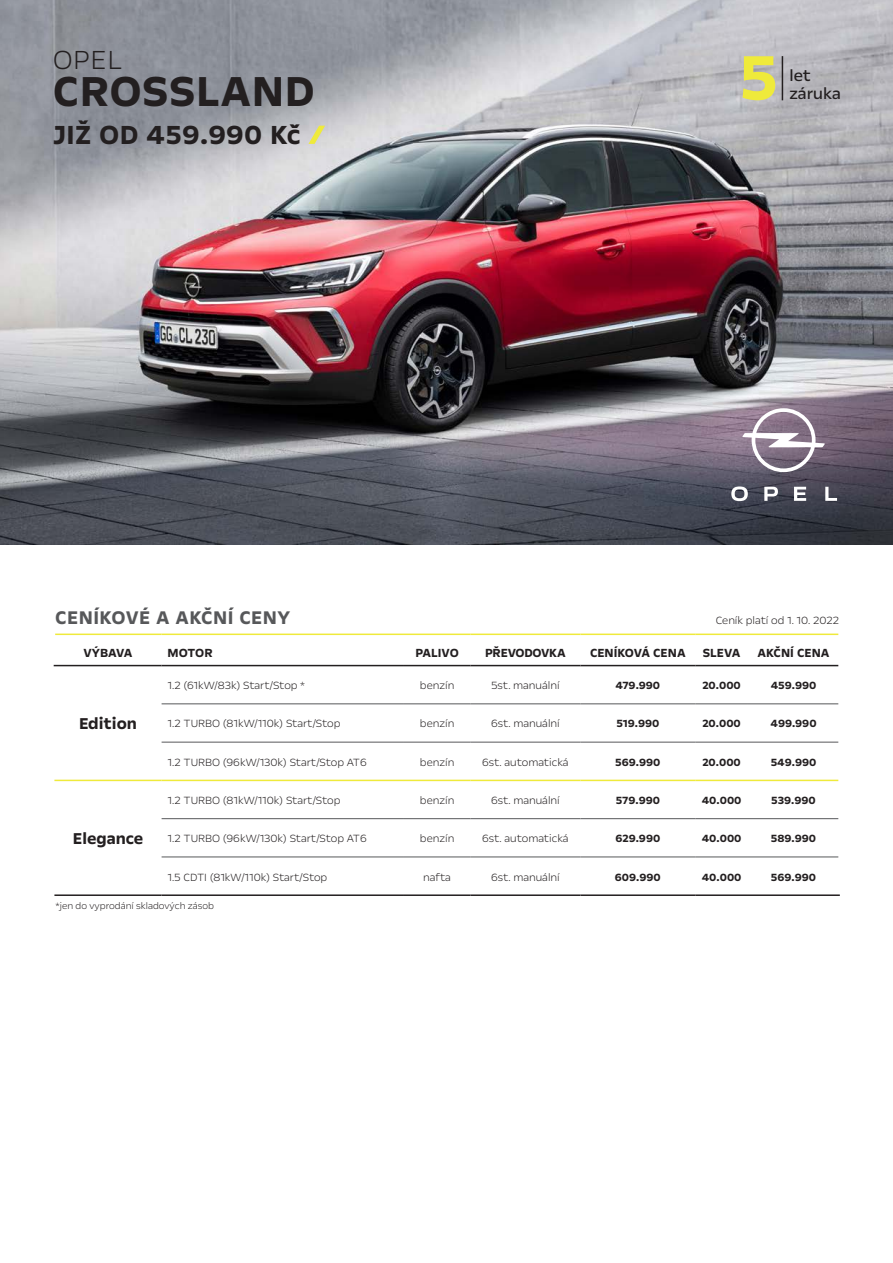
<style>
.page{position:relative;width:893px;height:1263px;background:#fff}
.page>*{position:absolute;margin:0;border:0;box-sizing:border-box;transform-origin:0 0}
.t1{font:700 72px "Opel Next";color:#efea3b}
.t2{font:700 48px "Opel Next";letter-spacing:.01em;color:#231f20}
.t3{font:700 30px "Opel Next";letter-spacing:.01em;color:#231f20}
.t4{font:300 30px "Opel Next";color:#231f20}
.t5{font:700 21px "Opel Next";letter-spacing:.02em;color:#57585a}
.t6{font:700 18px "Opel Next";color:#231f20}
.t7{font:18px "Opel Next";color:#231f20}
.t8{font:700 13.5px "Opel Next";color:#231f20}
.t9{font:700 13.5px "Opel Next";letter-spacing:-.02em;color:#231f20}
.t10{font:300 12px "Opel Next";color:#231f20}
.t11{font:700 12px "Opel Next";color:#231f20}
.t12{font:300 10.5px "Opel Next";color:#231f20}
</style>
<div class="page">
<img style="left:0;top:0;width:893px;height:544px">
<svg style="left:731px;top:486px;width:106px;height:15px"></svg>
<svg style="left:742px;top:408px;width:83px;height:64px"></svg>
<svg style="left:308px;top:126px;width:17px;height:18px"></svg>
<hr style="left:782px;top:56px;width:1px;height:44px;background:#231f20">
<hr style="left:54px;top:894px;width:108px;height:2px;background:#231f20">
<hr style="left:162px;top:704px;width:242px;height:1px;background:#57585a">
<hr style="left:404px;top:704px;width:66px;height:1px;background:#57585a">
<hr style="left:470px;top:704px;width:110px;height:1px;background:#57585a">
<hr style="left:580px;top:704px;width:115px;height:1px;background:#57585a">
<hr style="left:695px;top:704px;width:53px;height:1px;background:#57585a">
<hr style="left:748px;top:704px;width:90px;height:1px;background:#57585a">
<hr style="left:162px;top:742px;width:242px;height:1px;background:#57585a">
<hr style="left:404px;top:742px;width:66px;height:1px;background:#57585a">
<hr style="left:470px;top:742px;width:110px;height:1px;background:#57585a">
<hr style="left:580px;top:742px;width:115px;height:1px;background:#57585a">
<hr style="left:695px;top:742px;width:53px;height:1px;background:#57585a">
<hr style="left:748px;top:742px;width:90px;height:1px;background:#57585a">
<hr style="left:162px;top:818px;width:242px;height:1px;background:#57585a">
<hr style="left:404px;top:818px;width:66px;height:1px;background:#57585a">
<hr style="left:470px;top:818px;width:110px;height:1px;background:#57585a">
<hr style="left:580px;top:818px;width:115px;height:1px;background:#57585a">
<hr style="left:695px;top:818px;width:53px;height:1px;background:#57585a">
<hr style="left:748px;top:818px;width:90px;height:1px;background:#57585a">
<hr style="left:162px;top:857px;width:242px;height:1px;background:#57585a">
<hr style="left:404px;top:857px;width:66px;height:1px;background:#57585a">
<hr style="left:470px;top:857px;width:110px;height:1px;background:#57585a">
<hr style="left:580px;top:857px;width:115px;height:1px;background:#57585a">
<hr style="left:695px;top:857px;width:53px;height:1px;background:#57585a">
<hr style="left:748px;top:857px;width:90px;height:1px;background:#57585a">
<hr style="left:55px;top:633px;width:107px;height:2px;background:#efea3b">
<hr style="left:162px;top:633px;width:242px;height:2px;background:#efea3b">
<hr style="left:404px;top:633px;width:66px;height:2px;background:#efea3b">
<hr style="left:470px;top:633px;width:110px;height:2px;background:#efea3b">
<hr style="left:580px;top:633px;width:115px;height:2px;background:#efea3b">
<hr style="left:695px;top:633px;width:53px;height:2px;background:#efea3b">
<hr style="left:748px;top:633px;width:90px;height:2px;background:#efea3b">
<hr style="left:54px;top:780px;width:108px;height:1px;background:#efea3b">
<hr style="left:162px;top:780px;width:242px;height:1px;background:#efea3b">
<hr style="left:404px;top:780px;width:66px;height:1px;background:#efea3b">
<hr style="left:470px;top:780px;width:110px;height:1px;background:#efea3b">
<hr style="left:580px;top:780px;width:115px;height:1px;background:#efea3b">
<hr style="left:695px;top:780px;width:53px;height:1px;background:#efea3b">
<hr style="left:748px;top:780px;width:90px;height:1px;background:#efea3b">
<hr style="left:54px;top:665px;width:108px;height:1px;background:#231f20">
<hr style="left:162px;top:665px;width:242px;height:1px;background:#231f20">
<hr style="left:404px;top:665px;width:66px;height:1px;background:#231f20">
<hr style="left:470px;top:665px;width:110px;height:1px;background:#231f20">
<hr style="left:580px;top:665px;width:115px;height:1px;background:#231f20">
<hr style="left:695px;top:665px;width:53px;height:1px;background:#231f20">
<hr style="left:748px;top:665px;width:90px;height:1px;background:#231f20">
<hr style="left:162px;top:894px;width:242px;height:2px;background:#231f20">
<hr style="left:404px;top:894px;width:66px;height:2px;background:#231f20">
<hr style="left:470px;top:894px;width:110px;height:2px;background:#231f20">
<hr style="left:580px;top:894px;width:115px;height:2px;background:#231f20">
<hr style="left:695px;top:894px;width:53px;height:2px;background:#231f20">
<hr style="left:748px;top:894px;width:92px;height:2px;background:#231f20">
<p class="t4" style="left:53px;top:41px;width:71px">OPEL</p>
<p class="t2" style="left:53px;top:62px;width:263px">CROSSLAND</p>
<p class="t3" style="left:53px;top:116px;width:249px">JIŽ OD 459.990 Kč</p>
<p class="t1" style="left:739px;top:33px;width:41px">5</p>
<p class="t7" style="left:790px;top:64px;width:23px">let</p>
<p class="t7" style="left:790px;top:82px;width:53px">záruka</p>
<p class="t5" style="left:55px;top:605px;width:237px">CENÍKOVÉ A AKČNÍ CENY</p>
<p class="t8" style="left:84px;top:645px;width:50px">VÝBAVA</p>
<p class="t8" style="left:168px;top:645px;width:47px">MOTOR</p>
<p class="t8" style="left:415px;top:645px;width:45px">PALIVO</p>
<p class="t9" style="left:485px;top:645px;width:82px">PŘEVODOVKA</p>
<p class="t8" style="left:590px;top:645px;width:97px">CENÍKOVÁ CENA</p>
<p class="t8" style="left:703px;top:645px;width:39px">SLEVA</p>
<p class="t8" style="left:758px;top:645px;width:73px">AKČNÍ CENA</p>
<p class="t10" style="left:716px;top:613px;width:125px">Ceník platí od 1. 10. 2022</p>
<p class="t6" style="left:79px;top:713px;width:59px">Edition</p>
<p class="t6" style="left:73px;top:828px;width:72px">Elegance</p>
<p class="t10" style="left:168px;top:678px;width:139px">1.2 (61kW/83k) Start/Stop *</p>
<p class="t10" style="left:420px;top:678px;width:36px">benzín</p>
<p class="t10" style="left:491px;top:678px;width:70px">5st. manuální</p>
<p class="t11" style="left:615px;top:678px;width:46px">479.990</p>
<p class="t11" style="left:702px;top:678px;width:40px">20.000</p>
<p class="t11" style="left:771px;top:678px;width:47px">459.990</p>
<p class="t10" style="left:168px;top:716px;width:174px">1.2 TURBO (81kW/110k) Start/Stop</p>
<p class="t10" style="left:420px;top:716px;width:36px">benzín</p>
<p class="t10" style="left:491px;top:716px;width:70px">6st. manuální</p>
<p class="t11" style="left:616px;top:716px;width:44px">519.990</p>
<p class="t11" style="left:702px;top:716px;width:40px">20.000</p>
<p class="t11" style="left:770px;top:716px;width:48px">499.990</p>
<p class="t10" style="left:168px;top:754px;width:201px">1.2 TURBO (96kW/130k) Start/Stop AT6</p>
<p class="t10" style="left:420px;top:754px;width:36px">benzín</p>
<p class="t10" style="left:482px;top:754px;width:88px">6st. automatická</p>
<p class="t11" style="left:615px;top:755px;width:47px">569.990</p>
<p class="t11" style="left:702px;top:755px;width:40px">20.000</p>
<p class="t11" style="left:771px;top:755px;width:47px">549.990</p>
<p class="t10" style="left:168px;top:793px;width:174px">1.2 TURBO (81kW/110k) Start/Stop</p>
<p class="t10" style="left:420px;top:793px;width:36px">benzín</p>
<p class="t10" style="left:491px;top:793px;width:70px">6st. manuální</p>
<p class="t11" style="left:616px;top:793px;width:46px">579.990</p>
<p class="t11" style="left:702px;top:793px;width:41px">40.000</p>
<p class="t11" style="left:771px;top:793px;width:46px">539.990</p>
<p class="t10" style="left:168px;top:831px;width:201px">1.2 TURBO (96kW/130k) Start/Stop AT6</p>
<p class="t10" style="left:420px;top:831px;width:36px">benzín</p>
<p class="t10" style="left:482px;top:831px;width:88px">6st. automatická</p>
<p class="t11" style="left:615px;top:831px;width:46px">629.990</p>
<p class="t11" style="left:702px;top:831px;width:41px">40.000</p>
<p class="t11" style="left:771px;top:831px;width:47px">589.990</p>
<p class="t10" style="left:168px;top:869px;width:161px">1.5 CDTI (81kW/110k) Start/Stop</p>
<p class="t10" style="left:423px;top:869px;width:29px">nafta</p>
<p class="t10" style="left:491px;top:869px;width:70px">6st. manuální</p>
<p class="t11" style="left:615px;top:869px;width:47px">609.990</p>
<p class="t11" style="left:702px;top:869px;width:41px">40.000</p>
<p class="t11" style="left:771px;top:869px;width:47px">569.990</p>
<p class="t12" style="left:56px;top:899px;width:160px">*jen do vyprodání skladových zásob</p>
</div>
